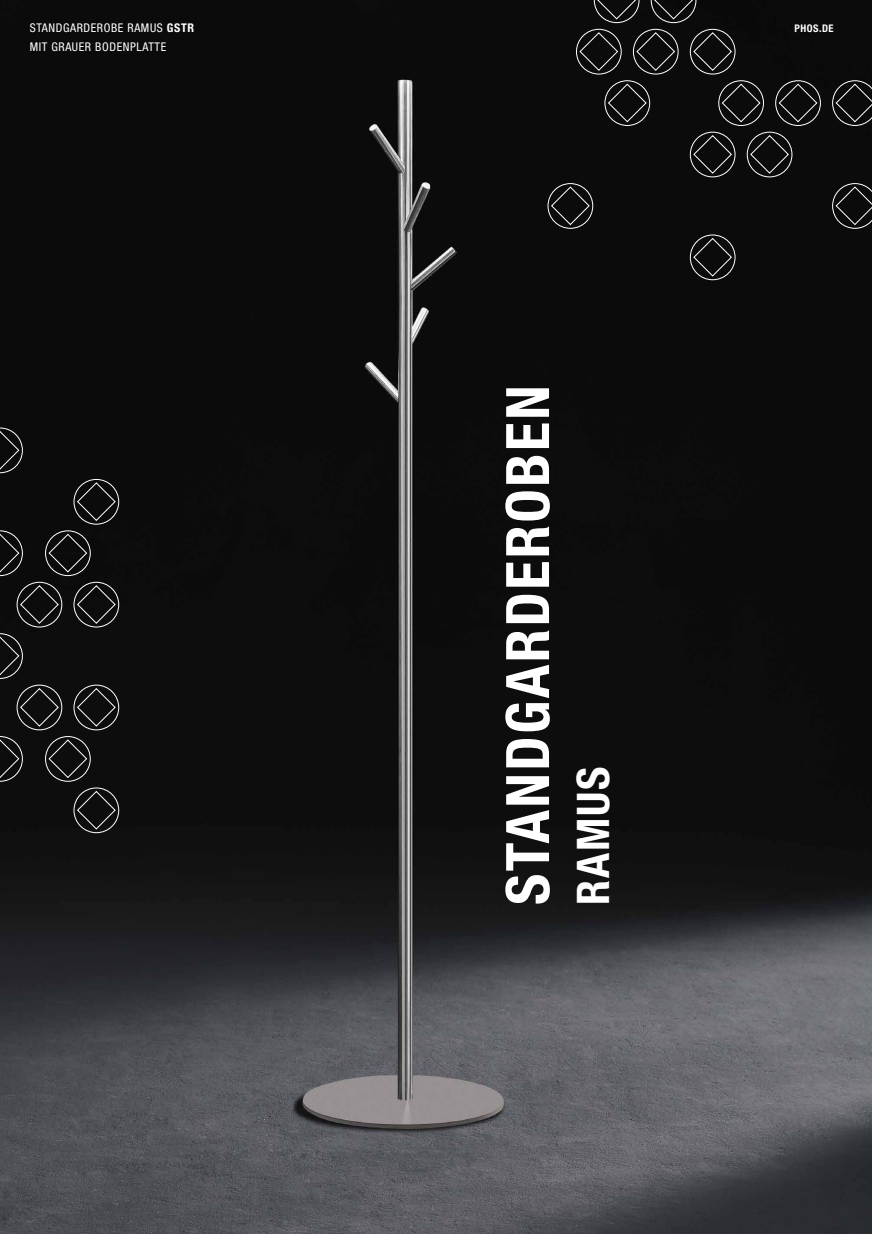
<style>
.page{position:relative;width:872px;height:1234px;background:#fff}
.page>*{position:absolute;margin:0;border:0;box-sizing:border-box;transform-origin:0 0}
.t1{font:700 condensed 60px "Helvetica Neue LT Std";letter-spacing:.04em;color:#fff}
.t2{font:700 condensed 45px "Helvetica Neue LT Std";letter-spacing:.04em;color:#fff}
.t3{font:condensed 12px/19.2px "Helvetica Neue LT Std";letter-spacing:.05em;color:#fff}
.t4{font:700 condensed 10.5px "Helvetica Neue LT Std";letter-spacing:.05em;color:#fff}
.s1{font-weight:700}
</style>
<div class="page">
<img style="left:0;top:0;width:872px;height:1233px">
<svg style="left:832px;top:183px;width:40px;height:46px;background:#262626"></svg>
<svg style="left:547px;top:183px;width:46px;height:46px;background:#272727"></svg>
<svg style="left:832px;top:80px;width:40px;height:46px;background:#262626"></svg>
<svg style="left:689px;top:234px;width:47px;height:46px;background:#262626"></svg>
<svg style="left:650px;top:0;width:46px;height:23px"></svg>
<svg style="left:593px;top:0;width:47px;height:23px"></svg>
<svg style="left:689px;top:29px;width:132px;height:149px;background:#181818"></svg>
<svg style="left:576px;top:29px;width:103px;height:97px;background:#1d1d1d"></svg>
<svg style="left:73px;top:787px;width:46px;height:46px;background:#292929"></svg>
<svg style="left:0;top:427px;width:119px;height:354px;background:#1b1b1b"></svg>
<p class="t3" style="left:30px;top:18px;width:166px">STANDGARDEROBE RAMUS <span class="s1">GSTR<br></span>MIT GRAUER BODENPLATTE</p>
<p class="t4" style="left:794px;top:22px;width:41px">PHOS.DE</p>
<h1 class="t1" style="left:491px;top:904px;width:521px;rotate:-90deg">STANDGARDEROBEN</h1>
<h2 class="t2" style="left:566px;top:904px;width:140px;rotate:-90deg">RAMUS</h2>
</div>
